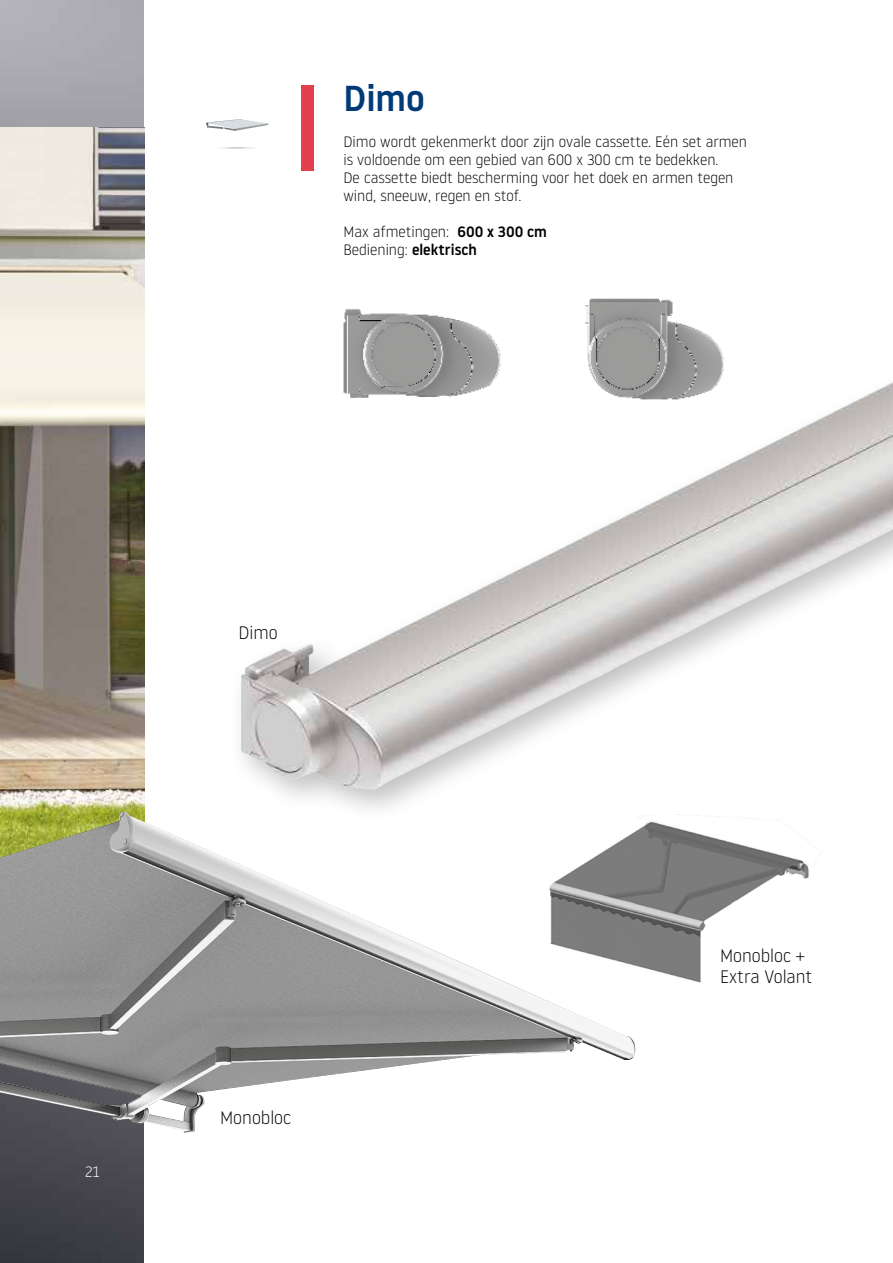
<style>
.page{position:relative;width:893px;height:1263px;background:#fff}
.page>*{position:absolute;margin:0;border:0;box-sizing:border-box;transform-origin:0 0}
.t1{font:500 36px "Noway";color:#003b78}
.t2{font:300 18px/21.6px "Noway";color:#000}
.t3{font:300 15px/18px "Noway";color:#000}
.t4{font:300 15px "Noway";color:#fff}
.s1{font-weight:500}
</style>
<div class="page">
<img style="left:0;top:0;width:145px;height:1263px">
<img style="left:0;top:128px;width:145px;height:684px">
<div style="left:301px;top:85px;width:13px;height:85px;background:#e43f4e"></div>
<svg style="left:206px;top:119px;width:62px;height:12px"></svg>
<hr style="left:215px;top:147px;width:43px;height:2px;background:#fbfcfc;border-radius:50%">
<hr style="left:217px;top:147px;width:40px;height:2px;background:#f9f9f8;border-radius:50%">
<hr style="left:218px;top:147px;width:37px;height:2px;background:#f5f4f4;border-radius:50%">
<hr style="left:220px;top:147px;width:33px;height:2px;background:#eeedee;border-radius:50%">
<hr style="left:222px;top:147px;width:30px;height:2px;background:#eae8e9;border-radius:50%">
<svg style="left:229px;top:147px;width:16px;height:1px"></svg>
<img style="left:585px;top:298px;width:139px;height:67px">
<img style="left:343px;top:309px;width:158px;height:56px">
<div style="left:228px;top:365px;width:665px;height:458px;background:#000;opacity:.25"></div>
<img style="left:241px;top:382px;width:652px;height:408px">
<img style="left:0;top:812px;width:636px;height:321px">
<img style="left:527px;top:814px;width:298px;height:172px">
<h1 class="t1" style="left:343px;top:73px;width:83px">Dimo</h1>
<p class="t3" style="left:343px;top:132px;width:405px">Dimo wordt gekenmerkt door zijn ovale cassette. Eén set armen is voldoende om een gebied van 600 x 300 cm te bedekken.<br>De cassette biedt bescherming voor het doek en armen tegen wind, sneeuw, regen en stof.</p>
<p class="t3" style="left:343px;top:222px;width:205px">Max afmetingen: <span class="s1">600 x 300 cm<br></span>Bediening: <span class="s1">elektrisch</span></p>
<p class="t2" style="left:239px;top:621px;width:41px">Dimo</p>
<p class="t4" style="left:85px;top:1161px;width:16px">21</p>
<p class="t2" style="left:220px;top:1105px;width:73px">Monobloc</p>
<p class="t2" style="left:720px;top:944px;width:94px">Monobloc +<br>Extra Volant</p>
</div>
